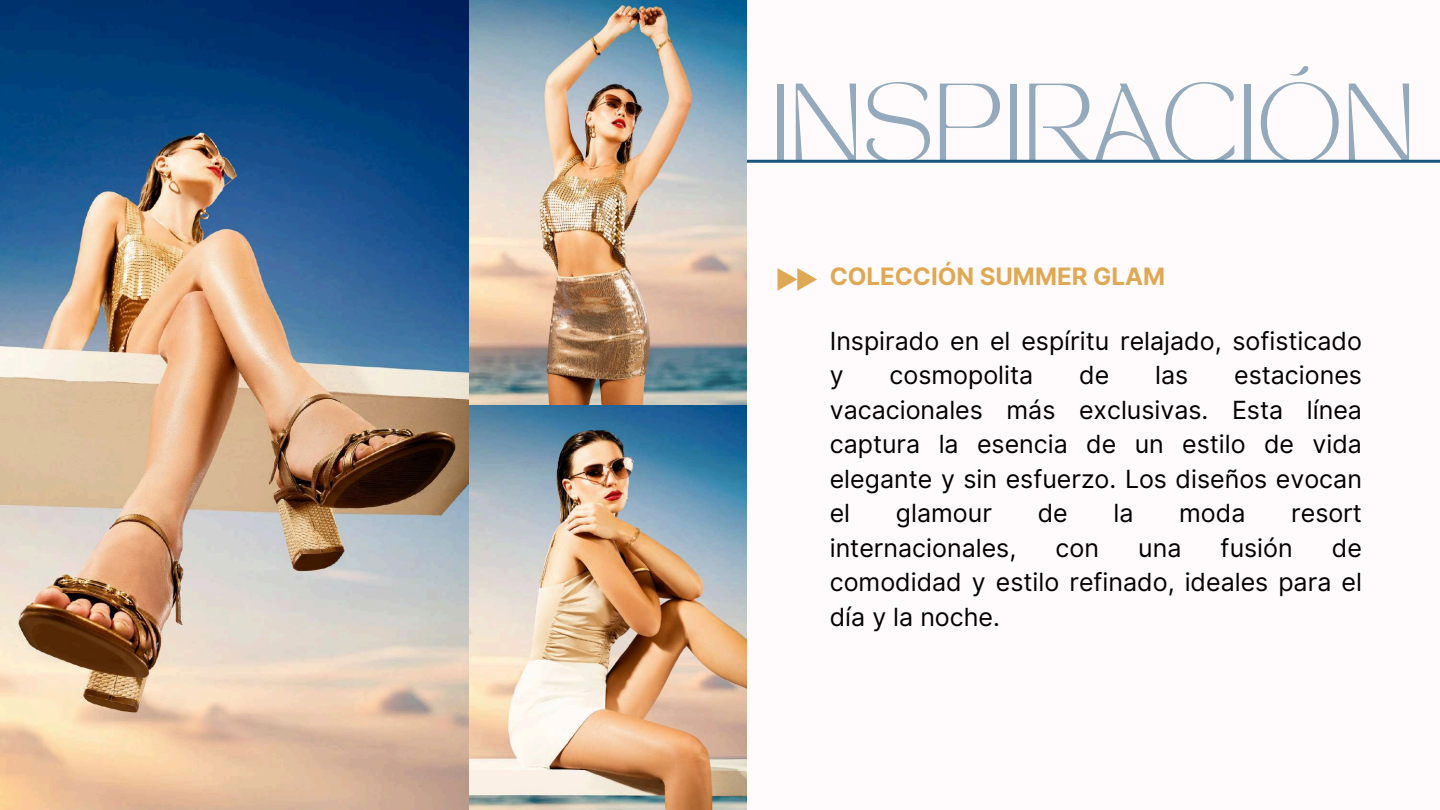
<style>
.page{position:relative;width:1440px;height:810px;background:#fffbfc}
.page>*{position:absolute;margin:0;border:0;box-sizing:border-box;transform-origin:0 0}
.t1{font:78px "TAN MONCHERI Regular";color:#94aabc}
.t2{font:25px/34.5px "Inter";color:#000;text-align:justify}
.t3{font:700 24px "Inter";color:#dfa854}
</style>
<div class="page">
<svg style="left:778px;top:268px;width:39px;height:23px"></svg>
<hr style="left:249px;top:160px;width:1191px;height:3px;background:#19557d">
<img style="left:0;top:0;width:470px;height:810px">
<img style="left:470px;top:0;width:276px;height:405px">
<img style="left:470px;top:405px;width:276px;height:405px">
<h1 class="t1" style="left:771px;top:82px;width:646px">INSPIRACIÓN</h1>
<p class="t3" style="left:830px;top:262px;width:337px">COLECCIÓN SUMMER GLAM</p>
<p class="t2" style="left:830px;top:323px;width:534px">Inspirado en el espíritu relajado, sofisticado y</p>
<p class="t2" style="left:830px;top:358px;width:534px;text-indent:404px">estaciones vacacionales más exclusivas. Esta línea captura la esencia de un estilo de vida elegante y sin esfuerzo. Los diseños evocan el</p>
<p class="t2" style="left:890px;top:358px;width:145px">cosmopolita</p>
<p class="t2" style="left:1079px;top:358px;width:32px">de</p>
<p class="t2" style="left:1155px;top:358px;width:35px">las</p>
<p class="t2" style="left:896px;top:496px;width:97px">glamour</p>
<p class="t2" style="left:1038px;top:496px;width:32px">de</p>
<p class="t2" style="left:1113px;top:496px;width:22px">la</p>
<p class="t2" style="left:1179px;top:496px;width:68px">moda</p>
<p class="t2" style="left:1291px;top:496px;width:72px">resort</p>
<p class="t2" style="left:830px;top:530px;width:188px">internacionales,</p>
<p class="t2" style="left:1056px;top:530px;width:45px">con</p>
<p class="t2" style="left:1138px;top:530px;width:45px">una</p>
<p class="t2" style="left:1221px;top:530px;width:74px">fusión</p>
<p class="t2" style="left:830px;top:530px;width:534px;text-indent:502px">de comodidad y estilo refinado, ideales para el día y la noche.</p>
</div>
